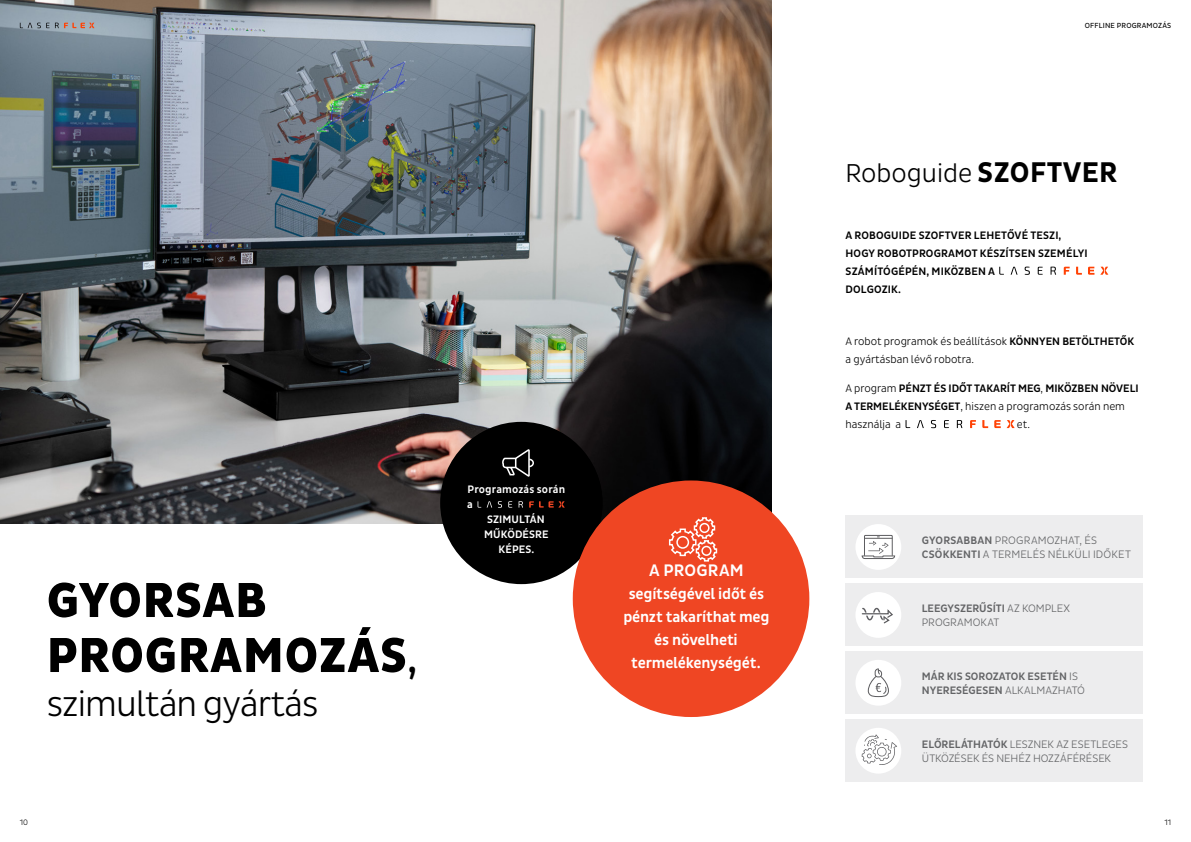
<style>
.page{position:relative;width:1191px;height:842px;background:#fff}
.page>*{position:absolute;margin:0;border:0;box-sizing:border-box;transform-origin:0 0}
.t1{font:800 50px/55px "Pluto Sans Cond";letter-spacing:.015em;color:#000}
.t2{font:300 36px "Pluto Sans Cond";letter-spacing:-.025em;color:#000}
.t3{font:300 26.3px "Pluto Sans Cond";color:#000}
.t4{font:500 17px "Pluto Sans Cond";letter-spacing:.01em;color:#fff}
.t5{font:500 15.5px/23px "Pluto Sans Cond";letter-spacing:-.015em;color:#fff;text-align:center}
.t6{font:500 11px/18px "Pluto Sans Cond";letter-spacing:.015em;color:#000}
.t7{font:300 11px/14px "Pluto Sans Cond";letter-spacing:.005em;color:#636466}
.t8{font:300 11px/18px "Pluto Sans Cond";color:#000}
.t9{font:500 11px/14px "Pluto Sans Cond";color:#636466}
.t10{font:500 11px "Pluto Sans Cond";letter-spacing:.01em;color:#fff}
.t11{font:300 8px "Pluto Sans Cond";color:#000}
.t12{font:7.5px "Pluto Sans Cond";letter-spacing:.025em;color:#000}
.s1{font-weight:700;font-size:29px}
.s2{font-weight:400;font-size:44.7px}
.s3{font-weight:500}
.s4{font-weight:300}
</style>
<div class="page">
<img style="left:0;top:0;width:771px;height:523px">
<div style="left:440px;top:422px;width:162px;height:162px;background:#000;border-radius:50%"></div>
<svg style="left:477px;top:501px;width:46px;height:7px"></svg>
<svg style="left:529px;top:501px;width:36px;height:7px"></svg>
<svg style="left:20px;top:23px;width:74px;height:5px"></svg>
<div style="left:573px;top:480px;width:236px;height:237px;background:#ef4623;border-radius:50%"></div>
<svg style="left:669px;top:517px;width:49px;height:45px"></svg>
<div style="left:845px;top:651px;width:298px;height:63px;background:#ededee"></div>
<div style="left:845px;top:719px;width:298px;height:63px;background:#ededee"></div>
<div style="left:845px;top:584px;width:298px;height:62px;background:#ededee"></div>
<div style="left:855px;top:592px;width:46px;height:46px;background:#fff;border-radius:50%"></div>
<div style="left:855px;top:660px;width:46px;height:46px;background:#fff;border-radius:50%"></div>
<div style="left:855px;top:728px;width:46px;height:46px;background:#fff;border-radius:50%"></div>
<div style="left:845px;top:516px;width:298px;height:62px;background:#ededee"></div>
<div style="left:855px;top:524px;width:46px;height:46px;background:#fff;border-radius:50%"></div>
<svg style="left:861px;top:534px;width:34px;height:25px"></svg>
<svg style="left:867px;top:668px;width:22px;height:29px"></svg>
<svg style="left:861px;top:734px;width:36px;height:31px"></svg>
<svg style="left:861px;top:608px;width:32px;height:16px"></svg>
<svg style="left:502px;top:449px;width:32px;height:28px"></svg>
<svg style="left:999px;top:267px;width:57px;height:8px"></svg>
<svg style="left:1063px;top:267px;width:45px;height:8px"></svg>
<svg style="left:905px;top:420px;width:57px;height:8px"></svg>
<svg style="left:970px;top:420px;width:44px;height:8px"></svg>
<p class="t12" style="left:1084px;top:21px;width:88px">OFFLINE PROGRAMOZÁS</p>
<h3 class="t3" style="left:845px;top:158px;width:273px">Roboguide <span class="s1">SZOFTVER</span></h3>
<p class="t6" style="left:845px;top:226px;width:243px">A ROBOGUIDE SZOFTVER LEHETŐVÉ TESZI,<br>HOGY ROBOTPROGRAMOT KÉSZÍTSEN SZEMÉLYI<br>SZÁMÍTÓGÉPÉN, MIKÖZBEN A<br>DOLGOZIK.</p>
<h1 class="t1" style="left:47px;top:574px;width:373px">GYORSAB<br>PROGRAMOZÁS<span class="s2">,</span></h1>
<h2 class="t2" style="left:47px;top:683px;width:273px">szimultán gyártás</h2>
<p class="t10" style="left:467px;top:483px;width:99px">Programozás során</p>
<p class="t10" style="left:467px;top:498px;width:7px">a</p>
<p class="t10" style="left:487px;top:513px;width:59px">SZIMULTÁN</p>
<p class="t10" style="left:484px;top:528px;width:66px">MŰKÖDÉSRE</p>
<p class="t10" style="left:498px;top:543px;width:37px">KÉPES.</p>
<h3 class="t4" style="left:649px;top:561px;width:96px">A PROGRAM</h3>
<h3 class="t5" style="left:623px;top:583px;width:148px">segítségével időt és pénzt takaríthat meg és növelheti termelékenységét.</h3>
<p class="t8" style="left:845px;top:332px;width:290px">A robot programok és beállítások <span class="s3">KÖNNYEN BETÖLTHETŐK </span>a gyártásban lévő robotra.</p>
<p class="t6" style="left:845px;top:380px;width:295px"><span class="s4">A program</span> PÉNZT ÉS IDŐT TAKARÍT MEG<span class="s4">,</span> MIKÖZBEN NÖVELI<br>A TERMELÉKENYSÉGET<span class="s4">, hiszen a programozás során nem használja a</span></p>
<p class="t8" style="left:1017px;top:415px;width:15px">et.</p>
<p class="t7" style="left:922px;top:533px;width:210px"><span class="s3">GYORSABBAN</span> PROGRAMOZHAT, ÉS<br><span class="s3">CSÖKKENTI</span> A TERMELÉS NÉLKÜLI IDŐKET</p>
<p class="t7" style="left:922px;top:601px;width:150px"><span class="s3">LEEGYSZERŰSÍTI</span> AZ KOMPLEX<br>PROGRAMOKAT</p>
<p class="t9" style="left:922px;top:669px;width:165px">MÁR KIS SOROZATOK ESETÉN <span class="s4">IS<br></span>NYERESÉGESEN <span class="s4">ALKALMAZHATÓ</span></p>
<p class="t7" style="left:922px;top:737px;width:208px"><span class="s3">ELŐRELÁTHATÓK</span> LESZNEK AZ ESETLEGES<br>ÜTKÖZÉSEK ÉS NEHÉZ HOZZÁFÉRÉSEK</p>
<p class="t11" style="left:20px;top:818px;width:10px">10</p>
<p class="t11" style="left:1164px;top:818px;width:8px">11</p>
</div>
